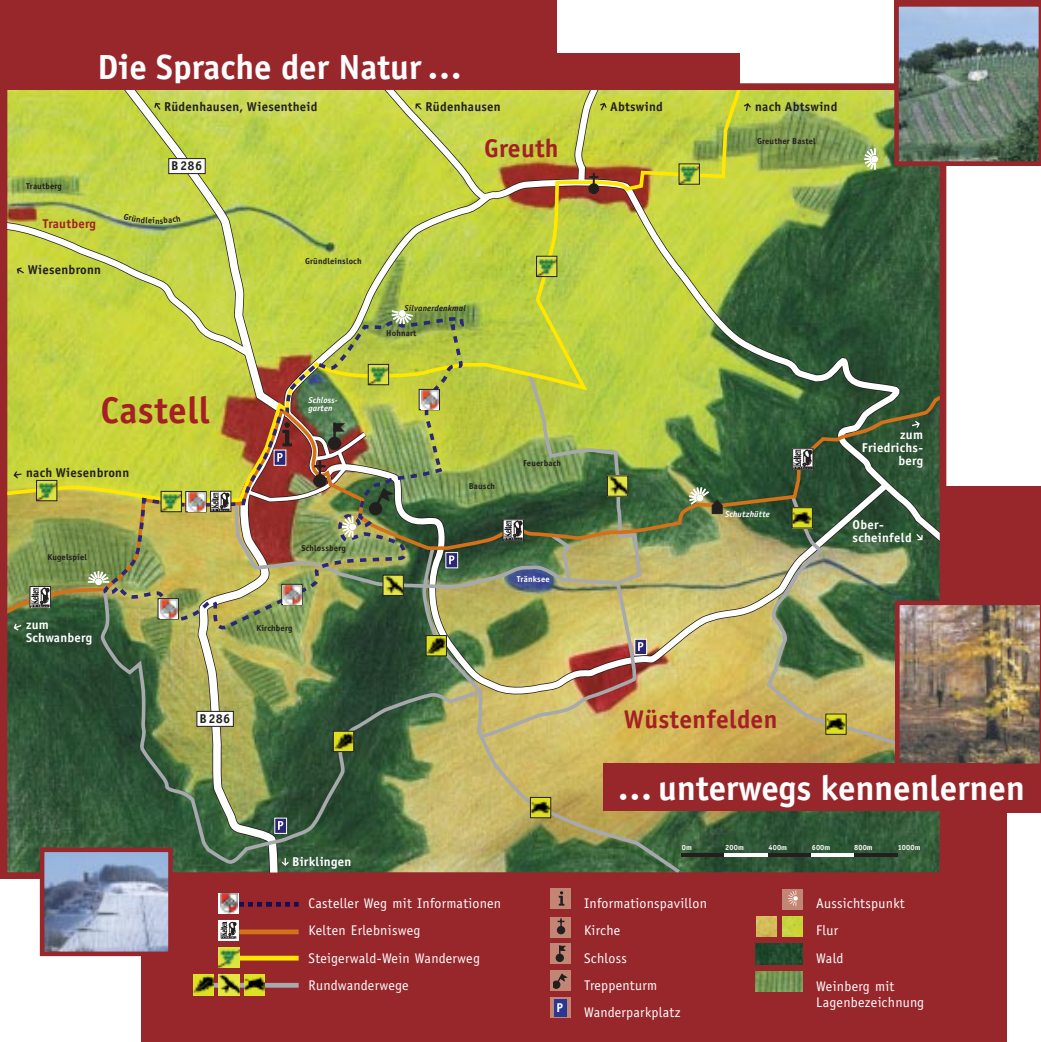
<style>
.page{position:relative;width:1041px;height:1042px;background:#fff}
.page>*{position:absolute;margin:0;border:0;box-sizing:border-box;transform-origin:0 0}
.t1{font:700 37.27px "Officina Sans";letter-spacing:.01em;color:#a42024}
.t2{font:700 35px "Officina Sans";color:#fff}
.t3{font:700 25.55px "Officina Sans";letter-spacing:.01em;color:#a42024}
.t4{font:14px/27.1px "Officina Sans";letter-spacing:.02em;color:#fff}
.t5{font:700 12.78px "Officina Sans";letter-spacing:.02em;color:#231f1f}
.t6{font:700 12.78px/12.8px "Officina Sans";letter-spacing:.02em;color:#fff}
.t7{font:700 12.78px "Officina Sans";letter-spacing:.02em;color:#a42024}
.t8{font:700 8.58px "Officina Sans";letter-spacing:.02em;color:#231f1f}
.t9{font:italic 700 8.58px/8.6px "Officina Sans";letter-spacing:.02em;color:#fff}
.t10{font:italic 700 8.58px "Officina Sans";letter-spacing:.02em;color:#231f1f}
.t11{font:700 8.58px "Officina Sans";letter-spacing:.02em;color:#fff}
.t12{font:700 7.52px "Officina Sans";letter-spacing:.02em;color:#fff}
</style>
<div class="page">
<img style="left:0;top:0;width:1040px;height:1042px">
<svg style="left:7px;top:213px;width:248px;height:148px;background:#c4d151"></svg>
<h2 class="t2" style="left:98px;top:54px;width:366px">Die Sprache der Natur …</h2>
<p class="t5" style="left:164px;top:101px;width:155px">Rüdenhausen, Wiesentheid</p>
<p class="t8" style="left:26px;top:183px;width:37px">Trautberg</p>
<p class="t7" style="left:43px;top:218px;width:55px">Trautberg</p>
<p class="t5" style="left:28px;top:265px;width:75px">Wiesenbronn</p>
<p class="t5" style="left:171px;top:161px;width:32px">B 286</p>
<p class="t8" style="left:305px;top:258px;width:58px">Gründleinsloch</p>
<h1 class="t1" style="left:100px;top:396px;width:111px">Castell</h1>
<p class="t5" style="left:26px;top:467px;width:105px">nach Wiesenbronn</p>
<p class="t8" style="left:47px;top:554px;width:41px">Kugelspiel</p>
<p class="t6" style="left:26px;top:619px;width:68px">zum<br>Schwanberg</p>
<p class="t9" style="left:308px;top:396px;width:31px">Schloss&shy;garten</p>
<p class="t8" style="left:301px;top:544px;width:46px">Schlossberg</p>
<p class="t8" style="left:256px;top:625px;width:38px">Kirchberg</p>
<p class="t5" style="left:425px;top:102px;width:77px">Rüdenhausen</p>
<p class="t5" style="left:610px;top:102px;width:54px">Abtswind</p>
<h3 class="t3" style="left:484px;top:138px;width:76px">Greuth</h3>
<p class="t10" style="left:404px;top:304px;width:63px">Silvanerdenkmal</p>
<p class="t8" style="left:386px;top:330px;width:32px">Hohnart</p>
<p class="t8" style="left:523px;top:460px;width:40px">Feuerbach</p>
<p class="t8" style="left:468px;top:483px;width:28px">Bausch</p>
<p class="t11" style="left:516px;top:576px;width:34px">Tränksee</p>
<p class="t5" style="left:755px;top:102px;width:84px">nach Abtswind</p>
<p class="t8" style="left:757px;top:137px;width:60px">Greuther Bastel</p>
<p class="t9" style="left:725px;top:510px;width:46px">Schutzhütte</p>
<p class="t6" style="left:861px;top:430px;width:63px;text-align:right">zum<br>Friedrichs&shy;berg</p>
<p class="t6" style="left:852px;top:519px;width:60px">Ober&shy;scheinfeld</p>
<p class="t5" style="left:199px;top:714px;width:32px">B 286</p>
<h3 class="t3" style="left:623px;top:710px;width:155px">Wüstenfelden</h3>
<h2 class="t2" style="left:617px;top:774px;width:409px">… unterwegs kennenlernen</h2>
<p class="t6" style="left:292px;top:856px;width:61px">Birklingen</p>
<p class="t12" style="left:681px;top:845px;width:12px">0m</p>
<p class="t12" style="left:725px;top:845px;width:20px">200m</p>
<p class="t12" style="left:768px;top:845px;width:20px">400m</p>
<p class="t12" style="left:811px;top:845px;width:20px">600m</p>
<p class="t12" style="left:853px;top:845px;width:20px">800m</p>
<p class="t12" style="left:897px;top:845px;width:25px">1000m</p>
<p class="t4" style="left:584px;top:891px;width:124px">Informationspavillon<br>Kirche<br>Schloss<br>Treppenturm<br>Wanderparkplatz</p>
<p class="t4" style="left:308px;top:891px;width:194px">Casteller Weg mit Informationen<br>Kelten Erlebnisweg<br>Steigerwald-Wein Wanderweg<br>Rundwanderwege</p>
<p class="t4" style="left:816px;top:891px;width:90px">Aussichtspunkt<br>Flur<br>Wald<br>Weinberg mit</p>
<p class="t4" style="left:816px;top:989px;width:109px">Lagenbezeichnung</p>
<p class="t6" style="left:556px;top:1002px;width:8px">P</p>
</div>
